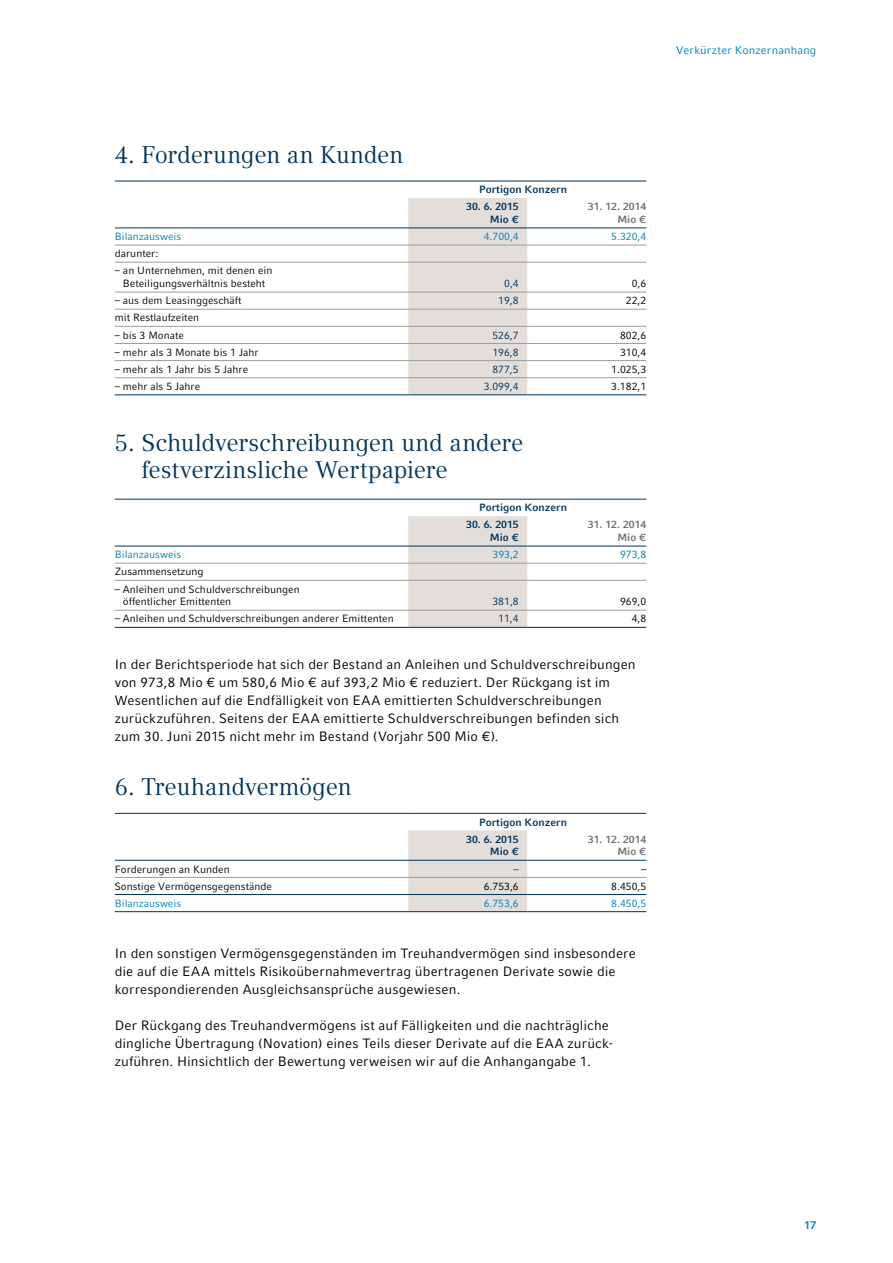
<style>
.page{position:relative;width:893px;height:1263px;background:#fff}
.page>*{position:absolute;margin:0;border:0;box-sizing:border-box;transform-origin:0 0}
.t1{font:24px/26.5px "Compatil Text LT";letter-spacing:-.01em;color:#00345c}
.t2{font:13.5px/18.1px "Compatil Fact LT";letter-spacing:.01em;color:#000}
.t3{font:11.25px "Compatil Fact LT";letter-spacing:.015em;color:#0080bc}
.t4{font:700 11.25px "Compatil Fact LT";color:#0080bc}
.t5{font:10.5px/12.8px "Compatil Fact LT";color:#000;text-align:center}
.t6{font:700 10.5px "Compatil Fact LT";color:#00345c}
.t7{font:10.5px "Compatil Fact LT";color:#0080bc}
.t8{font:700 10.5px "Compatil Fact LT";color:#6f6f6f}
.t9{font:10.5px "Compatil Fact LT";color:#00345c}
</style>
<div class="page">
<div style="left:408px;top:198px;width:119px;height:196px;background:#e3deda"></div>
<hr style="left:115px;top:228px;width:293px;height:1px;background:#00345c">
<hr style="left:527px;top:228px;width:119px;height:1px;background:#00345c">
<hr style="left:115px;top:245px;width:293px;height:1px;background:#9d9d9c">
<hr style="left:408px;top:245px;width:119px;height:1px;background:#9d9d9c">
<hr style="left:527px;top:245px;width:119px;height:1px;background:#9d9d9c">
<hr style="left:115px;top:262px;width:293px;height:1px;background:#9d9d9c">
<hr style="left:408px;top:262px;width:119px;height:1px;background:#9d9d9c">
<hr style="left:527px;top:262px;width:119px;height:1px;background:#9d9d9c">
<hr style="left:115px;top:292px;width:293px;height:1px;background:#9d9d9c">
<hr style="left:408px;top:292px;width:119px;height:1px;background:#9d9d9c">
<hr style="left:527px;top:292px;width:119px;height:1px;background:#9d9d9c">
<hr style="left:115px;top:309px;width:293px;height:1px;background:#9d9d9c">
<hr style="left:408px;top:309px;width:119px;height:1px;background:#9d9d9c">
<hr style="left:527px;top:309px;width:119px;height:1px;background:#9d9d9c">
<hr style="left:115px;top:326px;width:293px;height:1px;background:#9d9d9c">
<hr style="left:408px;top:326px;width:119px;height:1px;background:#9d9d9c">
<hr style="left:527px;top:326px;width:119px;height:1px;background:#9d9d9c">
<hr style="left:115px;top:343px;width:293px;height:1px;background:#9d9d9c">
<hr style="left:408px;top:343px;width:119px;height:1px;background:#9d9d9c">
<hr style="left:527px;top:343px;width:119px;height:1px;background:#9d9d9c">
<hr style="left:115px;top:360px;width:293px;height:1px;background:#9d9d9c">
<hr style="left:408px;top:360px;width:119px;height:1px;background:#9d9d9c">
<hr style="left:527px;top:360px;width:119px;height:1px;background:#9d9d9c">
<hr style="left:408px;top:228px;width:119px;height:1px;background:#00345c">
<hr style="left:115px;top:181px;width:293px;height:1px;background:#00345c">
<hr style="left:115px;top:394px;width:293px;height:1px;background:#00345c">
<hr style="left:408px;top:394px;width:119px;height:1px;background:#00345c">
<hr style="left:527px;top:394px;width:119px;height:1px;background:#00345c">
<hr style="left:115px;top:377px;width:293px;height:1px;background:#9d9d9c">
<hr style="left:408px;top:377px;width:119px;height:1px;background:#9d9d9c">
<hr style="left:527px;top:377px;width:119px;height:1px;background:#9d9d9c">
<hr style="left:408px;top:181px;width:119px;height:1px;background:#00345c">
<hr style="left:527px;top:181px;width:119px;height:1px;background:#00345c">
<div style="left:408px;top:516px;width:119px;height:111px;background:#e3deda"></div>
<hr style="left:115px;top:546px;width:293px;height:1px;background:#00345c">
<hr style="left:527px;top:546px;width:119px;height:1px;background:#00345c">
<hr style="left:115px;top:563px;width:293px;height:1px;background:#9d9d9c">
<hr style="left:408px;top:563px;width:119px;height:1px;background:#9d9d9c">
<hr style="left:527px;top:563px;width:119px;height:1px;background:#9d9d9c">
<hr style="left:115px;top:580px;width:293px;height:1px;background:#9d9d9c">
<hr style="left:408px;top:580px;width:119px;height:1px;background:#9d9d9c">
<hr style="left:527px;top:580px;width:119px;height:1px;background:#9d9d9c">
<hr style="left:408px;top:546px;width:119px;height:1px;background:#00345c">
<hr style="left:115px;top:499px;width:293px;height:1px;background:#00345c">
<hr style="left:115px;top:627px;width:293px;height:1px;background:#00345c">
<hr style="left:408px;top:627px;width:119px;height:1px;background:#00345c">
<hr style="left:527px;top:627px;width:119px;height:1px;background:#00345c">
<hr style="left:115px;top:610px;width:293px;height:1px;background:#9d9d9c">
<hr style="left:408px;top:610px;width:119px;height:1px;background:#9d9d9c">
<hr style="left:527px;top:610px;width:119px;height:1px;background:#9d9d9c">
<hr style="left:408px;top:499px;width:119px;height:1px;background:#00345c">
<hr style="left:527px;top:499px;width:119px;height:1px;background:#00345c">
<div style="left:408px;top:830px;width:119px;height:81px;background:#e3deda"></div>
<hr style="left:115px;top:860px;width:293px;height:1px;background:#00345c">
<hr style="left:527px;top:860px;width:119px;height:1px;background:#00345c">
<hr style="left:408px;top:860px;width:119px;height:1px;background:#00345c">
<hr style="left:115px;top:813px;width:293px;height:1px;background:#00345c">
<hr style="left:115px;top:894px;width:293px;height:1px;background:#00345c">
<hr style="left:408px;top:894px;width:119px;height:1px;background:#00345c">
<hr style="left:527px;top:894px;width:119px;height:1px;background:#00345c">
<hr style="left:115px;top:877px;width:293px;height:1px;background:#9d9d9c">
<hr style="left:408px;top:877px;width:119px;height:1px;background:#9d9d9c">
<hr style="left:527px;top:877px;width:119px;height:1px;background:#9d9d9c">
<hr style="left:115px;top:911px;width:293px;height:1px;background:#00345c">
<hr style="left:408px;top:911px;width:119px;height:1px;background:#00345c">
<hr style="left:527px;top:911px;width:119px;height:1px;background:#00345c">
<hr style="left:408px;top:813px;width:119px;height:1px;background:#00345c">
<hr style="left:527px;top:813px;width:119px;height:1px;background:#00345c">
<p class="t3" style="left:676px;top:44px;width:142px">Verkürzter Konzernanhang</p>
<h1 class="t1" style="left:115px;top:141px;width:290px">4. Forderungen an Kunden</h1>
<p class="t6" style="left:479px;top:183px;width:89px">Portigon Konzern</p>
<p class="t6" style="left:466px;top:200px;width:54px">30. 6. 2015</p>
<p class="t8" style="left:588px;top:200px;width:60px">31. 12. 2014</p>
<p class="t6" style="left:490px;top:213px;width:30px">Mio €</p>
<p class="t8" style="left:617px;top:213px;width:30px">Mio €</p>
<p class="t7" style="left:115px;top:230px;width:68px">Bilanzausweis</p>
<p class="t7" style="left:484px;top:230px;width:37px">4.700,4</p>
<p class="t7" style="left:611px;top:230px;width:37px">5.320,4</p>
<p class="t5" style="left:115px;top:247px;width:45px">darunter:</p>
<p class="t5" style="left:115px;top:264px;width:159px">– an Unternehmen, mit denen ein<br>Beteiligungsverhältnis besteht</p>
<p class="t9" style="left:504px;top:277px;width:16px">0,4</p>
<p class="t5" style="left:632px;top:277px;width:16px">0,6</p>
<p class="t5" style="left:115px;top:294px;width:128px">– aus dem Leasinggeschäft</p>
<p class="t9" style="left:498px;top:295px;width:22px">19,8</p>
<p class="t5" style="left:626px;top:294px;width:22px">22,2</p>
<p class="t5" style="left:115px;top:311px;width:86px">mit Restlaufzeiten</p>
<p class="t5" style="left:115px;top:328px;width:71px">– bis 3 Monate</p>
<p class="t9" style="left:492px;top:329px;width:28px">526,7</p>
<p class="t5" style="left:620px;top:328px;width:28px">802,6</p>
<p class="t5" style="left:115px;top:346px;width:145px">– mehr als 3 Monate bis 1 Jahr</p>
<p class="t9" style="left:492px;top:346px;width:28px">196,8</p>
<p class="t5" style="left:620px;top:346px;width:28px">310,4</p>
<p class="t5" style="left:115px;top:363px;width:135px">– mehr als 1 Jahr bis 5 Jahre</p>
<p class="t9" style="left:492px;top:363px;width:28px">877,5</p>
<p class="t5" style="left:611px;top:363px;width:37px">1.025,3</p>
<p class="t5" style="left:115px;top:380px;width:87px">– mehr als 5 Jahre</p>
<p class="t9" style="left:484px;top:380px;width:37px">3.099,4</p>
<p class="t5" style="left:611px;top:380px;width:37px">3.182,1</p>
<h1 class="t1" style="left:141px;top:429px;width:384px;text-indent:-27px">5. Schuldverschreibungen und andere festverzinsliche Wertpapiere</h1>
<p class="t6" style="left:479px;top:502px;width:89px">Portigon Konzern</p>
<p class="t6" style="left:466px;top:519px;width:54px">30. 6. 2015</p>
<p class="t8" style="left:588px;top:519px;width:60px">31. 12. 2014</p>
<p class="t6" style="left:490px;top:531px;width:30px">Mio €</p>
<p class="t8" style="left:617px;top:531px;width:30px">Mio €</p>
<p class="t7" style="left:115px;top:548px;width:68px">Bilanzausweis</p>
<p class="t7" style="left:492px;top:548px;width:28px">393,2</p>
<p class="t7" style="left:620px;top:548px;width:28px">973,8</p>
<p class="t5" style="left:115px;top:565px;width:90px">Zusammensetzung</p>
<p class="t5" style="left:123px;top:582px;width:178px;text-align:left;text-indent:-8px">– Anleihen und Schuldverschreibungen öffentlicher Emittenten</p>
<p class="t9" style="left:492px;top:596px;width:28px">381,8</p>
<p class="t5" style="left:620px;top:595px;width:28px">969,0</p>
<p class="t5" style="left:115px;top:612px;width:280px">– Anleihen und Schuldverschreibungen anderer Emittenten</p>
<p class="t9" style="left:498px;top:613px;width:22px">11,4</p>
<p class="t5" style="left:632px;top:612px;width:16px">4,8</p>
<p class="t2" style="left:115px;top:655px;width:522px">In der Berichtsperiode hat sich der Bestand an Anleihen und Schuldverschreibungen von 973,8 Mio € um 580,6 Mio € auf 393,2 Mio € reduziert. Der Rückgang ist im Wesentlichen auf die Endfälligkeit von EAA emittierten Schuldverschreibungen zurückzuführen. Seitens der EAA emittierte Schuldverschreibungen befinden sich zum 30. Juni 2015 nicht mehr im Bestand (Vorjahr 500 Mio €).</p>
<h1 class="t1" style="left:115px;top:773px;width:238px">6. Treuhandvermögen</h1>
<p class="t6" style="left:479px;top:816px;width:89px">Portigon Konzern</p>
<p class="t6" style="left:466px;top:833px;width:54px">30. 6. 2015</p>
<p class="t8" style="left:588px;top:833px;width:60px">31. 12. 2014</p>
<p class="t6" style="left:490px;top:845px;width:30px">Mio €</p>
<p class="t8" style="left:617px;top:845px;width:30px">Mio €</p>
<p class="t5" style="left:115px;top:862px;width:116px">Forderungen an Kunden</p>
<p class="t9" style="left:513px;top:863px;width:7px">–</p>
<p class="t5" style="left:641px;top:862px;width:7px">–</p>
<p class="t5" style="left:115px;top:879px;width:159px">Sonstige Vermögensgegenstände</p>
<p class="t5" style="left:484px;top:879px;width:37px">6.753,6</p>
<p class="t5" style="left:611px;top:879px;width:37px">8.450,5</p>
<p class="t7" style="left:115px;top:897px;width:68px">Bilanzausweis</p>
<p class="t7" style="left:484px;top:897px;width:37px">6.753,6</p>
<p class="t7" style="left:611px;top:897px;width:37px">8.450,5</p>
<p class="t2" style="left:115px;top:944px;width:522px">In den sonstigen Vermögensgegenständen im Treuhandvermögen sind insbesondere die auf die EAA mittels Risikoübernahmevertrag übertragenen Derivate sowie die korrespondierenden Ausgleichsansprüche ausgewiesen.</p>
<p class="t2" style="left:115px;top:1016px;width:498px">Der Rückgang des Treuhandvermögens ist auf Fälligkeiten und die nachträgliche dingliche Übertragung (Novation) eines Teils dieser Derivate auf die EAA zurück&shy;zuführen. Hinsichtlich der Bewertung verweisen wir auf die Anhangangabe 1.</p>
<p class="t4" style="left:804px;top:1218px;width:14px">17</p>
</div>
